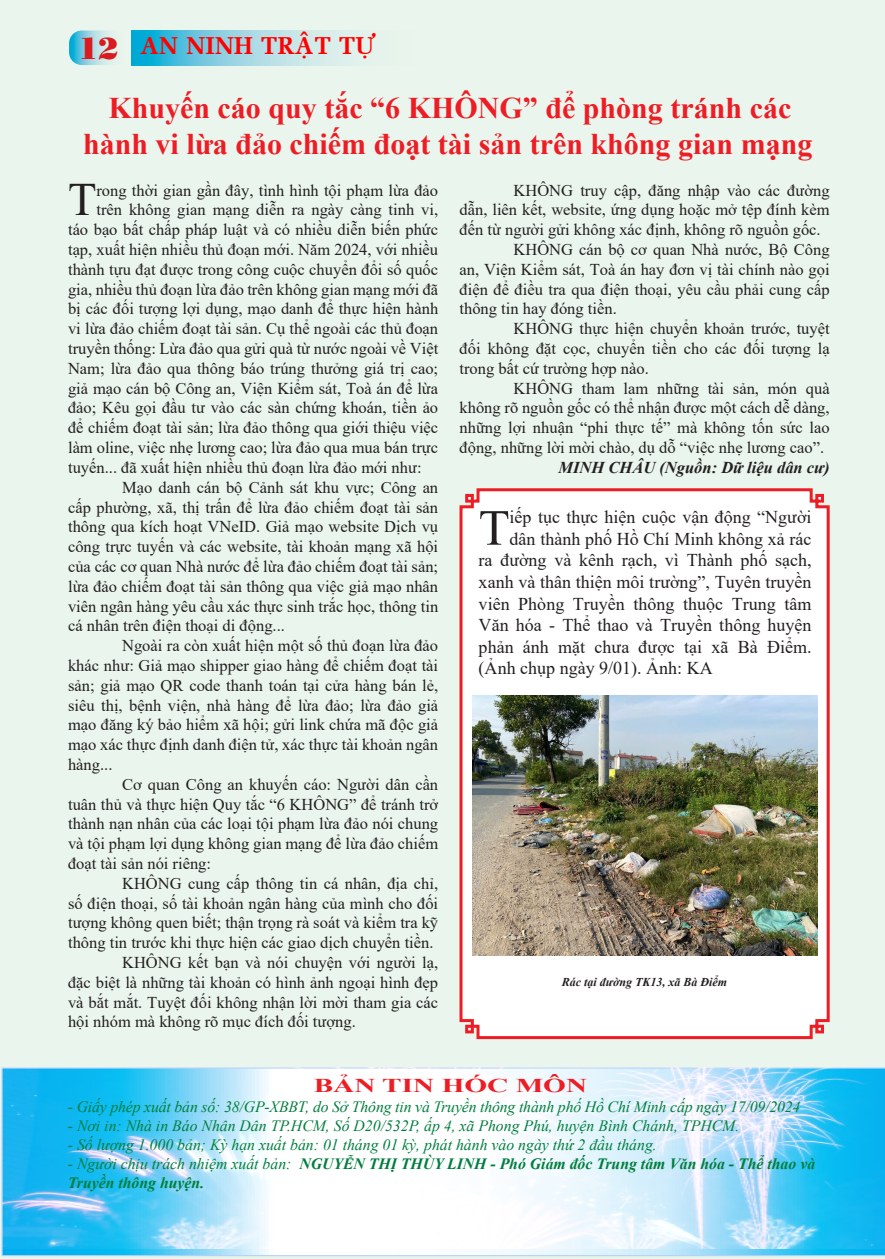
<style>
.page{position:relative;width:885px;height:1259px;background:#fff}
.page>*{position:absolute;margin:0;border:0;box-sizing:border-box;transform-origin:0 0}
.t1{font:50.55px "Times New Roman";color:#231f20}
.t2{font:46.35px "Times New Roman";color:#231f20}
.t3{font:700 30px "Times New Roman";color:#ee1d25}
.t4{font:30px "VNI Bodon Poster";color:#ee1d23}
.t5{font:24px "VNI Meli Bold";color:#f00}
.t6{font:700 19.5px "Times New Roman";color:#ee1d23;scale:1.5 1}
.t7{font:18px/21.6px "Times New Roman";color:#231f20;text-align:right}
.t8{font:16.5px/19.8px "Times New Roman";color:#231f20;text-align:justify}
.t9{font:italic 700 16.5px "Times New Roman";color:#231f20}
.t10{font:italic 15.75px "Times New Roman";color:#007e3d}
.t11{font:italic 700 15.75px/18.9px "Times New Roman";color:#007e3d}
.t12{font:italic 700 12px "Times New Roman";color:#231f20}
.s1{font-weight:400}
</style>
<div class="page">
<div style="left:0;top:0;width:884px;height:1259px;background:#eaf5ed"></div>
<svg style="left:132px;top:31px;width:221px;height:34px"></svg>
<svg style="left:69px;top:31px;width:60px;height:34px"></svg>
<svg style="left:2px;top:1248px;width:882px;height:8px"></svg>
<img style="left:2px;top:1067px;width:882px;height:181px">
<img style="left:459px;top:488px;width:371px;height:552px">
<p class="t5" style="left:140px;top:27px;width:236px">AN NINH TRAÄT TÖÏ</p>
<p class="t3" style="left:108px;top:86px;width:684px">Khuyến cáo quy tắc “6 KHÔNG” để phòng tránh các</p>
<p class="t3" style="left:83px;top:122px;width:730px">hành vi lừa đảo chiếm đoạt tài sản trên không gian mạng</p>
<p class="t2" style="left:68px;top:167px;width:30px">T</p>
<p class="t8" style="left:96px;top:180px;width:343px">rong thời gian gần đây, tình hình tội phạm lừa đảo</p>
<h3 class="t4" style="left:78px;top:24px;width:41px">12</h3>
<p class="t8" style="left:459px;top:180px;width:371px;text-indent:54px">KHÔNG truy cập, đăng nhập vào các đường dẫn, liên kết, website, ứng dụng hoặc mở tệp đính kèm đến từ người gửi không xác định, không rõ nguồn gốc.</p>
<p class="t8" style="left:459px;top:239px;width:371px;text-indent:54px">KHÔNG cán bộ cơ quan Nhà nước, Bộ Công an, Viện Kiểm sát, Toà án hay đơn vị tài chính nào gọi điện để điều tra qua điện thoại, yêu cầu phải cung cấp thông tin hay đóng tiền.</p>
<p class="t8" style="left:459px;top:318px;width:371px;text-indent:54px">KHÔNG thực hiện chuyển khoản trước, tuyệt đối không đặt cọc, chuyển tiền cho các đối tượng lạ trong bất cứ trường hợp nào.</p>
<p class="t8" style="left:459px;top:378px;width:371px;text-indent:54px">KHÔNG tham lam những tài sản, món quà không rõ nguồn gốc có thể nhận được một cách dễ dàng, những lợi nhuận “phi thực tế” mà không tốn sức lao động, những lời mời chào, dụ dỗ “việc nhẹ lương cao”.</p>
<p class="t9" style="left:558px;top:456px;width:272px">MINH CHÂU (Nguồn: Dữ liệu dân cư)</p>
<p class="t1" style="left:478px;top:492px;width:32px">T</p>
<p class="t8" style="left:96px;top:199px;width:343px">trên không gian mạng diễn ra ngày càng tinh vi,</p>
<p class="t8" style="left:68px;top:219px;width:371px">táo bạo bất chấp pháp luật và có nhiều diễn biến phức</p>
<p class="t8" style="left:68px;top:239px;width:371px">tạp, xuất hiện nhiều thủ đoạn mới. Năm 2024, với nhiều</p>
<p class="t8" style="left:68px;top:259px;width:371px">thành tựu đạt được trong công cuộc chuyển đổi số quốc</p>
<p class="t8" style="left:68px;top:279px;width:371px">gia, nhiều thủ đoạn lừa đảo trên không gian mạng mới đã</p>
<p class="t8" style="left:68px;top:298px;width:371px">bị các đối tượng lợi dụng, mạo danh để thực hiện hành</p>
<p class="t8" style="left:68px;top:318px;width:371px">vi lừa đảo chiếm đoạt tài sản. Cụ thể ngoài các thủ đoạn</p>
<p class="t8" style="left:68px;top:338px;width:371px">truyền thống: Lừa đảo qua gửi quà từ nước ngoài về Việt</p>
<p class="t8" style="left:68px;top:358px;width:371px">Nam; lừa đảo qua thông báo trúng thưởng giá trị cao;</p>
<p class="t8" style="left:68px;top:378px;width:371px">giả mạo cán bộ Công an, Viện Kiểm sát, Toà án để lừa</p>
<p class="t8" style="left:68px;top:397px;width:371px">đảo; Kêu gọi đầu tư vào các sàn chứng khoán, tiền ảo</p>
<p class="t8" style="left:68px;top:417px;width:371px">để chiếm đoạt tài sản; lừa đảo thông qua giới thiệu việc</p>
<p class="t8" style="left:68px;top:437px;width:371px">làm oline, việc nhẹ lương cao; lừa đảo qua mua bán trực</p>
<p class="t8" style="left:68px;top:457px;width:355px">tuyến... đã xuất hiện nhiều thủ đoạn lừa đảo mới như:</p>
<p class="t8" style="left:68px;top:477px;width:371px;text-indent:54px">Mạo danh cán bộ Cảnh sát khu vực; Công an cấp phường, xã, thị trấn để lừa đảo chiếm đoạt tài sản thông qua kích hoạt VNeID. Giả mạo website Dịch vụ công trực tuyến và các website, tài khoản mạng xã hội của các cơ quan Nhà nước để lừa đảo chiếm đoạt tài sản; lừa đảo chiếm đoạt tài sản thông qua việc giả mạo nhân viên ngân hàng yêu cầu xác thực sinh trắc học, thông tin cá nhân trên điện thoại di động...</p>
<p class="t8" style="left:68px;top:635px;width:371px;text-indent:54px">Ngoài ra còn xuất hiện một số thủ đoạn lừa đảo khác như: Giả mạo shipper giao hàng để chiếm đoạt tài sản; giả mạo QR code thanh toán tại cửa hàng bán lẻ, siêu thị, bệnh viện, nhà hàng để lừa đảo; lừa đảo giả mạo đăng ký bảo hiểm xã hội; gửi link chứa mã độc giả mạo xác thực định danh điện tử, xác thực tài khoản ngân hàng...</p>
<p class="t8" style="left:68px;top:774px;width:371px;text-indent:54px">Cơ quan Công an khuyến cáo: Người dân cần tuân thủ và thực hiện Quy tắc “6 KHÔNG” để tránh trở thành nạn nhân của các loại tội phạm lừa đảo nói chung và tội phạm lợi dụng không gian mạng để lừa đảo chiếm đoạt tài sản nói riêng:</p>
<p class="t8" style="left:68px;top:873px;width:371px;text-indent:54px">KHÔNG cung cấp thông tin cá nhân, địa chỉ, số điện thoại, số tài khoản ngân hàng của mình cho đối tượng không quen biết; thận trọng rà soát và kiểm tra kỹ thông tin trước khi thực hiện các giao dịch chuyển tiền.</p>
<p class="t8" style="left:68px;top:952px;width:371px;text-indent:54px">KHÔNG kết bạn và nói chuyện với người lạ, đặc biệt là những tài khoản có hình ảnh ngoại hình đẹp và bắt mắt. Tuyệt đối không nhận lời mời tham gia các hội nhóm mà không rõ mục đích đối tượng.</p>
<p class="t7" style="left:478px;top:506px;width:334px">iếp tục thực hiện cuộc vận động “Người<br>dân thành phố Hồ Chí Minh không xả rác<br>ra đường và kênh rạch, vì Thành phố sạch, xanh và thân thiện môi trường”, Tuyên truyền viên Phòng Truyền thông thuộc Trung tâm Văn hóa - Thể thao và Truyền thông huyện phản ánh mặt chưa được tại xã Bà Điểm.</p>
<p class="t7" style="left:478px;top:657px;width:235px">(Ảnh chụp ngày 9/01). Ảnh: KA</p>
<p class="t12" style="left:562px;top:974px;width:167px">Rác tại đường TK13, xã Bà Điểm</p>
<p class="t6" style="left:314px;top:1071px;width:184px">BẢN TIN HÓC MÔN</p>
<p class="t10" style="left:68px;top:1096px;width:734px">- Giấy phép xuất bản số: 38/GP-XBBT, do Sở Thông tin và Truyền thông thành phố Hồ Chí Minh cấp ngày 17/09/2024</p>
<p class="t10" style="left:68px;top:1115px;width:673px">- Nơi in: Nhà in Báo Nhân Dân TP.HCM, Số D20/532P, ấp 4, xã Phong Phú, huyện Bình Chánh, TPHCM.</p>
<p class="t10" style="left:68px;top:1134px;width:590px">- Số lượng 1.000 bản; Kỳ hạn xuất bản: 01 tháng 01 kỳ, phát hành vào ngày thứ 2 đầu tháng.</p>
<p class="t11" style="left:68px;top:1154px;width:748px"><span class="s1">- Người chịu trách nhiệm xuất bản:</span> NGUYỄN THỊ THÙY LINH - Phó Giám đốc Trung tâm Văn hóa - Thể thao và<br>Truyền thông huyện.</p>
</div>
